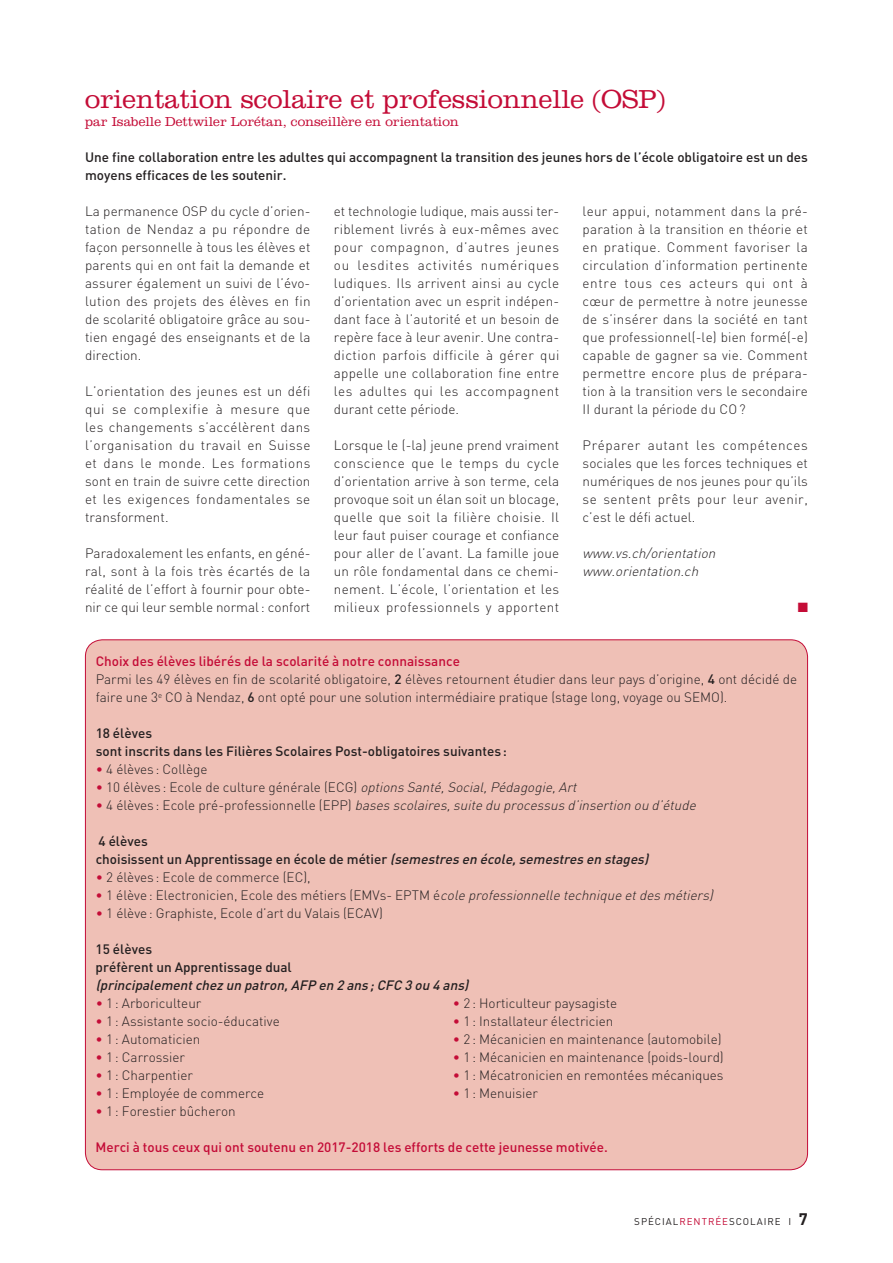
<style>
.page{position:relative;width:893px;height:1263px;background:#fff}
.page>*{position:absolute;margin:0;border:0;box-sizing:border-box;transform-origin:0 0}
.t1{font:300 27px "Clarendon";color:#c40c37}
.t2{font:300 13.5px/18px "DIN";color:#231f20;text-align:justify}
.t3{font:500 13.5px/18px "DIN";color:#231f20}
.t4{font:italic 300 13.5px/18px "DIN";color:#231f20}
.t5{font:500 13.5px "DIN";color:#c40c37}
.t6{font:300 13.5px "Clarendon";color:#c40c37}
.t7{font:italic 500 13.5px "DIN";color:#231f20}
.t8{font:13.5px "Zapf Dingbats ITC";color:#c40c37}
.t9{font:9.75px "DIN";letter-spacing:.1em;color:#231f20}
.s1{font-weight:500;color:#c40c37}
.s2{font-weight:500}
.s3{color:#c40c37}
.s4{font-style:italic}
.s5{font-style:normal;color:#c40c37}
.s6{font-style:normal}
.s7{font-weight:700;font-size:16.5px}
</style>
<div class="page">
<div style="left:85px;top:640px;width:723px;height:530px;background:#efc0b6;border-radius:17px"></div>
<h1 class="t1" style="left:85px;top:83px;width:582px">orientation scolaire et professionnelle (OSP)</h1>
<p class="t6" style="left:85px;top:114px;width:375px">par Isabelle Dettwiler Lorétan, conseillère en orientation</p>
<p class="t3" style="left:85px;top:148px;width:724px">Une fine collaboration entre les adultes qui accompagnent la transition des jeunes hors de l’école obligatoire est un des moyens efficaces de les soutenir.</p>
<p class="t2" style="left:85px;top:202px;width:227px">La permanence OSP du cycle d’orien&shy;tation de Nendaz a pu répondre de façon personnelle à tous les élèves et parents qui en ont fait la demande et assurer également un suivi de l’évo&shy;lution des projets des élèves en fin de scolarité obligatoire grâce au sou&shy;tien engagé des enseignants et de la direction.</p>
<p class="t2" style="left:85px;top:382px;width:227px">L’orientation des jeunes est un défi qui se complexifie à mesure que les changements s’accélèrent dans l’organisation du travail en Suisse et dans le monde. Les formations sont en train de suivre cette direction et les exigences fondamentales se transforment.</p>
<p class="t2" style="left:85px;top:544px;width:227px">Paradoxalement les enfants, en géné&shy;ral, sont à la fois très écartés de la réalité de l’effort à fournir pour obte&shy;nir ce qui leur semble normal: confort</p>
<p class="t2" style="left:334px;top:202px;width:227px">et technologie ludique, mais aussi ter&shy;riblement livrés à eux-mêmes avec pour compagnon, d’autres jeunes ou lesdites activités numériques ludiques. Ils arrivent ainsi au cycle d’orientation avec un esprit indépen&shy;dant face à l’autorité et un besoin de repère face à leur avenir. Une contra&shy;diction parfois difficile à gérer qui appelle une collaboration fine entre les adultes qui les accompagnent durant cette période.</p>
<p class="t2" style="left:334px;top:436px;width:227px">Lorsque le (-la) jeune prend vraiment conscience que le temps du cycle d’orientation arrive à son terme, cela provoque soit un élan soit un blocage, quelle que soit la filière choisie. Il leur faut puiser courage et confiance pour aller de l’avant. La famille joue un rôle fondamental dans ce chemi&shy;nement. L’école, l’orientation et les milieux professionnels y apportent</p>
<p class="t2" style="left:583px;top:202px;width:227px">leur appui, notamment dans la pré&shy;paration à la transition en théorie et en pratique. Comment favoriser la circulation d’information pertinente entre tous ces acteurs qui ont à cœur de permettre à notre jeunesse de s’insérer dans la société en tant que professionnel(-le) bien formé(-e) capable de gagner sa vie. Comment permettre encore plus de prépara&shy;tion à la transition vers le secondaire II durant la période du CO?</p>
<p class="t2" style="left:583px;top:436px;width:227px">Préparer autant les compétences sociales que les forces techniques et numériques de nos jeunes pour qu’ils se sentent prêts pour leur avenir, c’est le défi actuel.</p>
<p class="t4" style="left:583px;top:544px;width:138px">www.vs.ch/orientation www.orientation.ch</p>
<p class="t8" style="left:798px;top:601px;width:12px">■</p>
<p class="t2" style="left:96px;top:652px;width:703px;text-align:left"><span class="s1">Choix des élèves libérés de la scolarité à notre connaissance<br></span>Parmi les 49 élèves en fin de scolarité obligatoire, <span class="s2">2</span> élèves retournent étudier dans leur pays d’origine, <span class="s2">4</span> ont décidé de faire une 3<sup>e</sup> CO à Nendaz, <span class="s2">6</span> ont opté pour une solution intermédiaire pratique (stage long, voyage ou SEMO).</p>
<p class="t3" style="left:96px;top:724px;width:413px">18 élèves<br>sont inscrits dans les Filières Scolaires Post-obligatoires suivantes:</p>
<p class="t2" style="left:96px;top:760px;width:113px"><span class="s3">•</span> 4 élèves : Collège</p>
<p class="t2" style="left:96px;top:778px;width:486px"><span class="s3">•</span> 10 élèves : Ecole de culture générale (ECG) <span class="s4">options Santé,Social,Pédagogie,Art</span></p>
<p class="t4" style="left:96px;top:796px;width:605px"><span class="s5">•</span> <span class="s6">4 é l ève s : E c o l e p ré - p ro f e s s i o n n e l l e ( E P P )</span> bases scolaires,suite du processus d’insertion ou d’étude</p>
<p class="t3" style="left:96px;top:832px;width:558px">4 élèves<br>choisissent un Apprentissage en école de métier <span class="s4">(semestres en école,semestres en stages)</span></p>
<p class="t2" style="left:96px;top:868px;width:216px"><span class="s3">•</span> 2 élèves : Ecole de commerce (EC),</p>
<p class="t2" style="left:96px;top:886px;width:622px"><span class="s3">•</span> 1 élève: Electronicien, Ecole des métiers (EMVs- EPTM é<span class="s4">cole professionnelle technique etdes métiers)</span></p>
<p class="t2" style="left:96px;top:904px;width:289px"><span class="s3">•</span> 1 élève: Graphiste, Ecole d’art du Valais (ECAV)</p>
<p class="t3" style="left:96px;top:940px;width:198px">15 élèves<br>préfèrent un Apprentissage dual</p>
<p class="t7" style="left:96px;top:977px;width:378px">(principalementchezun patron,AFP en 2 ans ;CFC 3 ou 4 ans)</p>
<p class="t2" style="left:96px;top:994px;width:107px"><span class="s3">•</span> 1: Arboriculteur</p>
<p class="t2" style="left:453px;top:994px;width:166px"><span class="s3">•</span> 2: Horticulteur paysagiste</p>
<p class="t2" style="left:96px;top:1012px;width:186px"><span class="s3">•</span> 1: Assistante socio-éducative</p>
<p class="t2" style="left:453px;top:1012px;width:162px"><span class="s3">•</span> 1: Installateur électricien</p>
<p class="t2" style="left:96px;top:1030px;width:106px"><span class="s3">•</span> 1: Automaticien</p>
<p class="t2" style="left:453px;top:1030px;width:270px"><span class="s3">•</span> 2: Mécanicien en maintenance (automobile)</p>
<p class="t2" style="left:96px;top:1048px;width:91px"><span class="s3">•</span> 1: Carrossier</p>
<p class="t2" style="left:453px;top:1048px;width:272px"><span class="s3">•</span> 1: Mécanicien en maintenance (poids-lourd)</p>
<p class="t2" style="left:96px;top:1066px;width:99px"><span class="s3">•</span> 1: Charpentier</p>
<p class="t2" style="left:453px;top:1066px;width:272px"><span class="s3">•</span> 1: Mécatronicien en remontées mécaniques</p>
<p class="t2" style="left:96px;top:1084px;width:170px"><span class="s3">•</span> 1: Employée de commerce</p>
<p class="t2" style="left:453px;top:1084px;width:87px"><span class="s3">•</span> 1: Menuisier</p>
<p class="t2" style="left:96px;top:1102px;width:142px"><span class="s3">•</span> 1: Forestier bûcheron</p>
<p class="t5" style="left:96px;top:1138px;width:514px">Merci à tous ceux qui ont soutenu en 2017-2018 les efforts de cette jeunesse motivée.</p>
<p class="t9" style="left:634px;top:1215px;width:175px">SPÉCIAL<span class="s3">RENTRÉE</span>SCOLAIRE I <span class="s7">7</span></p>
</div>
